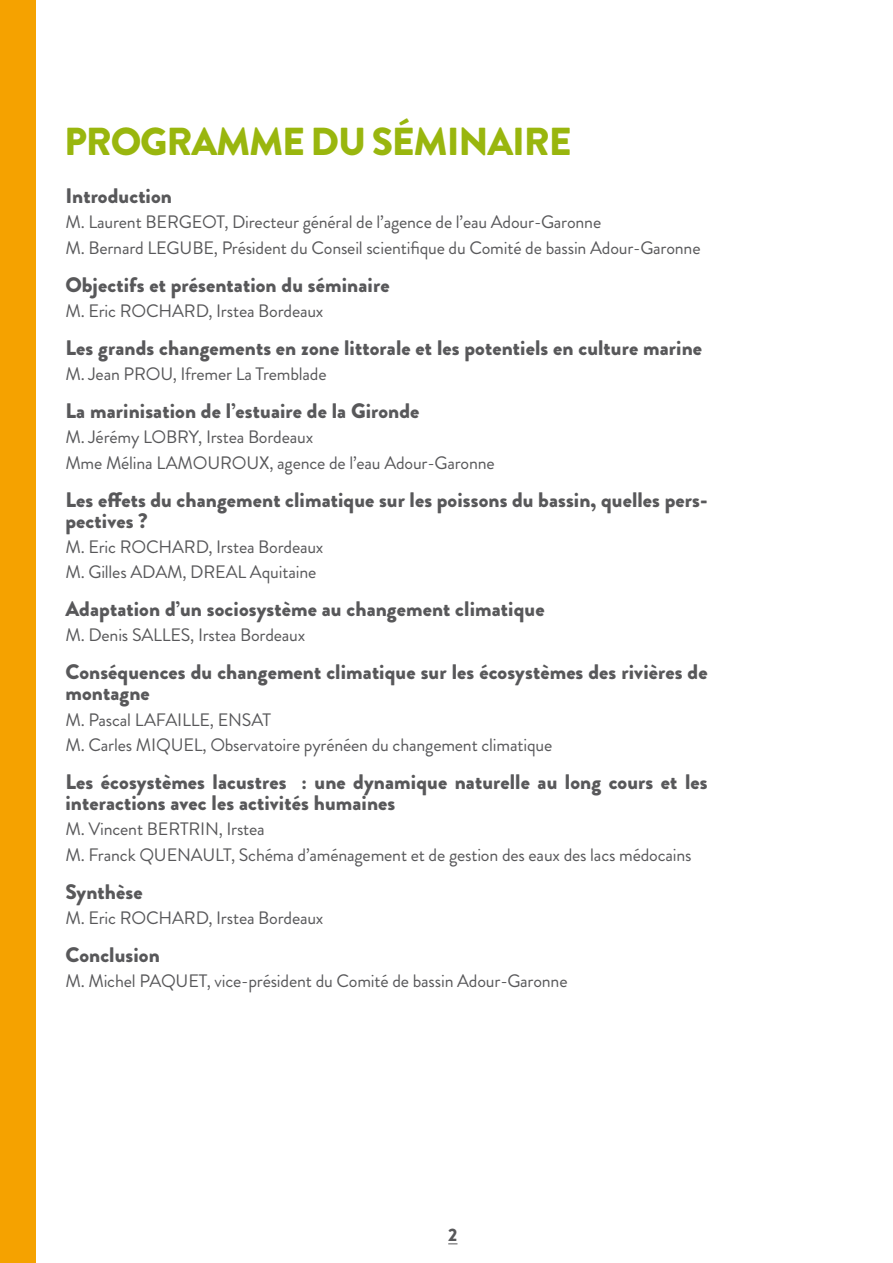
<style>
.page{position:relative;width:893px;height:1263px;background:#fff}
.page>*{position:absolute;margin:0;border:0;box-sizing:border-box;transform-origin:0 0}
.t1{font:900 39px "Brandon Grotesque";letter-spacing:-.03em;color:#99b60e}
.t2{font:900 21px/21px "Brandon Grotesque";letter-spacing:.005em;color:#58585a}
.t3{font:18px/25.2px "Brandon Grotesque";letter-spacing:-.01em;color:#58585a}
.t4{font:900 18px "Brandon Grotesque";color:#58585a}
</style>
<div class="page">
<div style="left:0;top:0;width:36px;height:1263px;background:#f5a200"></div>
<h1 class="t1" style="left:64px;top:114px;width:509px">Programme du séminaire</h1>
<p class="t2" style="left:65px;top:186px;width:108px">I ntroduction</p>
<p class="t3" style="left:65px;top:210px;width:637px">M. Laurent BERGEOT, Directeur général de l’agence de l’eau Adour-Garonne<br>M. Bernard LEGUBE, Président du Conseil scientifique du Comité de bassin Adour-Garonne</p>
<p class="t2" style="left:65px;top:274px;width:326px">Objectifs et présentation du séminaire</p>
<p class="t3" style="left:65px;top:298px;width:259px">M. Eric ROCHARD, Irstea Bordeaux</p>
<p class="t2" style="left:65px;top:337px;width:638px">Les grands changements en zone littorale et les potentiels en culture marine</p>
<p class="t3" style="left:65px;top:362px;width:263px">M. Jean PROU, Ifremer La Tremblade</p>
<p class="t2" style="left:65px;top:401px;width:356px">La marinisation de l’estuaire de la Gironde</p>
<p class="t3" style="left:65px;top:425px;width:431px">M. Jérémy LOBRY, Irstea Bordeaux<br>Mme Mélina LAMOUROUX, agence de l’eau Adour-Garonne</p>
<p class="t2" style="left:65px;top:489px;width:644px">Les effets du changement climatique sur les poissons du bassin, quelles pers&shy;pectives ?</p>
<p class="t3" style="left:65px;top:534px;width:259px">M. Eric ROCHARD, Irstea Bordeaux<br>M. Gilles ADAM, DREAL Aquitaine</p>
<p class="t2" style="left:65px;top:599px;width:481px">Adaptation d’un sociosystème au changement climatique</p>
<p class="t3" style="left:65px;top:623px;width:241px">M. Denis SALLES, Irstea Bordeaux</p>
<p class="t2" style="left:65px;top:662px;width:644px">Conséquences du changement climatique sur les écosystèmes des rivières de montagne</p>
<p class="t3" style="left:65px;top:707px;width:488px">M. Pascal LAFAILLE, ENSAT<br>M. Carles MIQUEL, Observatoire pyrénéen du changement climatique</p>
<p class="t2" style="left:65px;top:771px;width:644px">Les écosystèmes lacustres : une dynamique naturelle au long cours et les interactions avec les activités humaines</p>
<p class="t3" style="left:65px;top:817px;width:628px">M. Vincent BERTRIN, Irstea<br>M. Franck QUENAULT, Schéma d’aménagement et de gestion des eaux des lacs médocains</p>
<p class="t2" style="left:65px;top:881px;width:79px">Synthèse</p>
<p class="t3" style="left:65px;top:905px;width:259px">M. Eric ROCHARD, Irstea Bordeaux</p>
<p class="t2" style="left:65px;top:944px;width:96px">Conclusion</p>
<p class="t3" style="left:65px;top:968px;width:504px">M. Michel PAQUET, vice-président du Comité de bassin Adour-Garonne</p>
<p class="t4" style="left:448px;top:1222px;width:11px">2</p>
</div>
